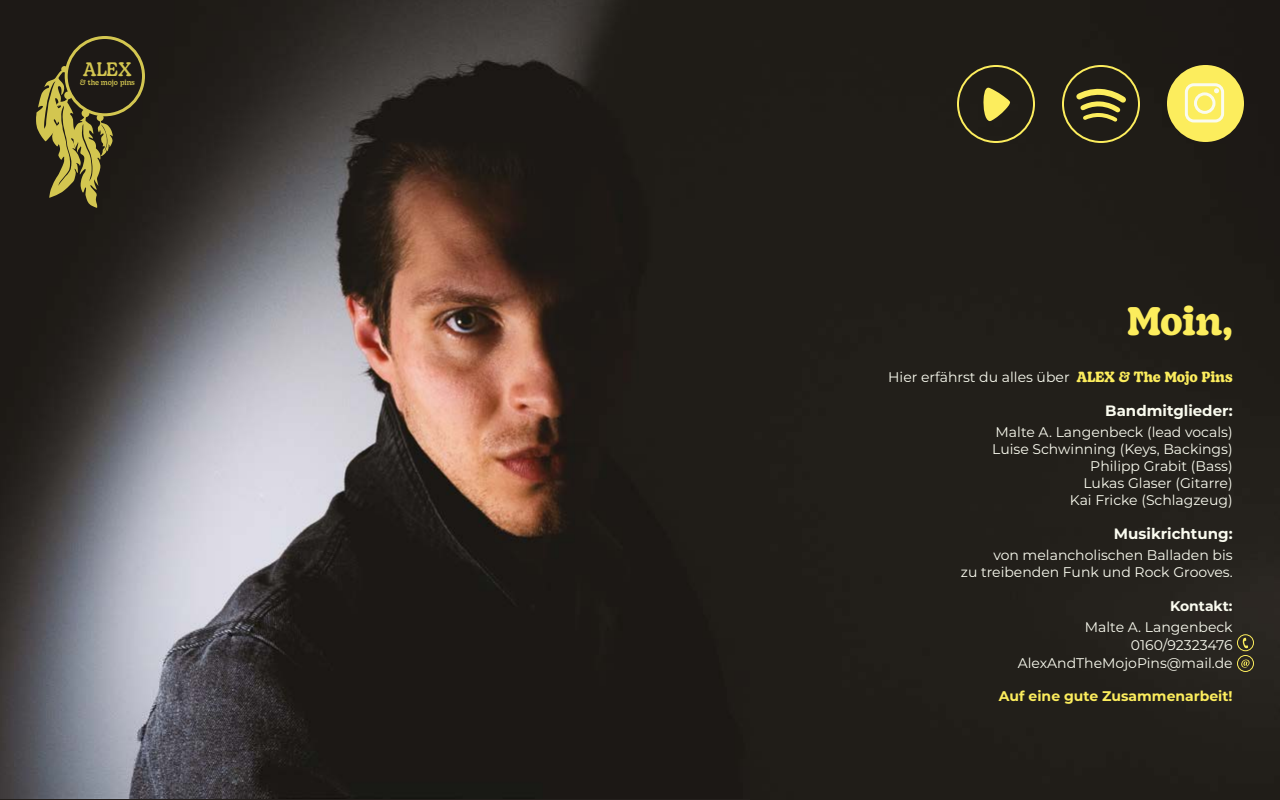
<style>
.page{position:relative;width:1280px;height:800px;background:#fff}
.page>*{position:absolute;margin:0;border:0;box-sizing:border-box;transform-origin:0 0}
.t1{font:700 38px "Decoy";color:#fced5d}
.t2{font:18.5px "Decoy";color:#fced5d}
.t3{font:700 15px "Montserrat";color:#fafbef}
.t4{font:14px/16.8px "Montserrat";color:#fafbef;text-align:right}
.t5{font:700 14px "Montserrat";color:#fced5d}
.t6{font:700 14px "Montserrat";color:#fafbef}
.t7{font:7.4px "Decoy";letter-spacing:-.01em;color:#fced5d}
.s1{font-family:"Decoy";font-weight:700;color:#fced5d}
</style>
<div class="page">
<div style="left:750px;top:0;width:530px;height:800px;background:#201d18"></div>
<img style="left:0;top:0;width:750px;height:799px">
<div style="left:65px;top:36px;width:80px;height:80px;border:3px solid #fced5d;border-radius:50%"></div>
<div style="left:61px;top:66px;width:7px;height:6px;background:#d3c650;border-radius:50%"></div>
<svg style="left:36px;top:70px;width:77px;height:138px;background:#655d2c"></svg>
<div style="left:1167px;top:65px;width:77px;height:77px;background:#fced5d;border-radius:50%"></div>
<svg style="left:1184px;top:83px;width:41px;height:40px"></svg>
<div style="left:957px;top:65px;width:78px;height:78px;border:2px solid #fced5d;border-radius:50%"></div>
<svg style="left:983px;top:87px;width:27px;height:34px"></svg>
<div style="left:1237px;top:634px;width:17px;height:17px;border:1px solid #fced5d;border-radius:50%"></div>
<svg style="left:1243px;top:638px;width:5px;height:10px"></svg>
<div style="left:1237px;top:655px;width:17px;height:17px;border:1px solid #fced5d;border-radius:50%"></div>
<svg style="left:1241px;top:660px;width:9px;height:8px"></svg>
<div style="left:1062px;top:65px;width:78px;height:78px;border:2px solid #fced5d;border-radius:50%"></div>
<svg style="left:1071px;top:87px;width:60px;height:38px;background:#5d562a"></svg>
<h2 class="t2" style="left:83px;top:56px;width:50px">ALEX</h2>
<p class="t7" style="left:80px;top:77px;width:57px">&amp; the mojo pins</p>
<h1 class="t1" style="left:1127px;top:291px;width:107px">Moin,</h1>
<p class="t4" style="left:888px;top:368px;width:346px">Hier erfährst du alles über <span class="s1">ALEX &amp; The Mojo Pins</span></p>
<p class="t3" style="left:1105px;top:400px;width:129px">Bandmitglieder:</p>
<p class="t4" style="left:992px;top:423px;width:242px">Malte A. Langenbeck (lead vocals)<br>Luise Schwinning (Keys, Backings)<br>Philipp Grabit (Bass)<br>Lukas Glaser (Gitarre)<br>Kai Fricke (Schlagzeug)</p>
<p class="t3" style="left:1114px;top:523px;width:120px">Musikrichtung:</p>
<p class="t4" style="left:961px;top:546px;width:273px">von melancholischen Balladen bis<br>zu treibenden Funk und Rock Grooves.</p>
<p class="t6" style="left:1170px;top:596px;width:64px">Kontakt:</p>
<p class="t4" style="left:1018px;top:617px;width:216px;line-height:18px">Malte A. Langenbeck<br>0160/92323476<br>AlexAndTheMojoPins@mail.de</p>
<p class="t5" style="left:999px;top:686px;width:235px">Auf eine gute Zusammenarbeit!</p>
</div>
